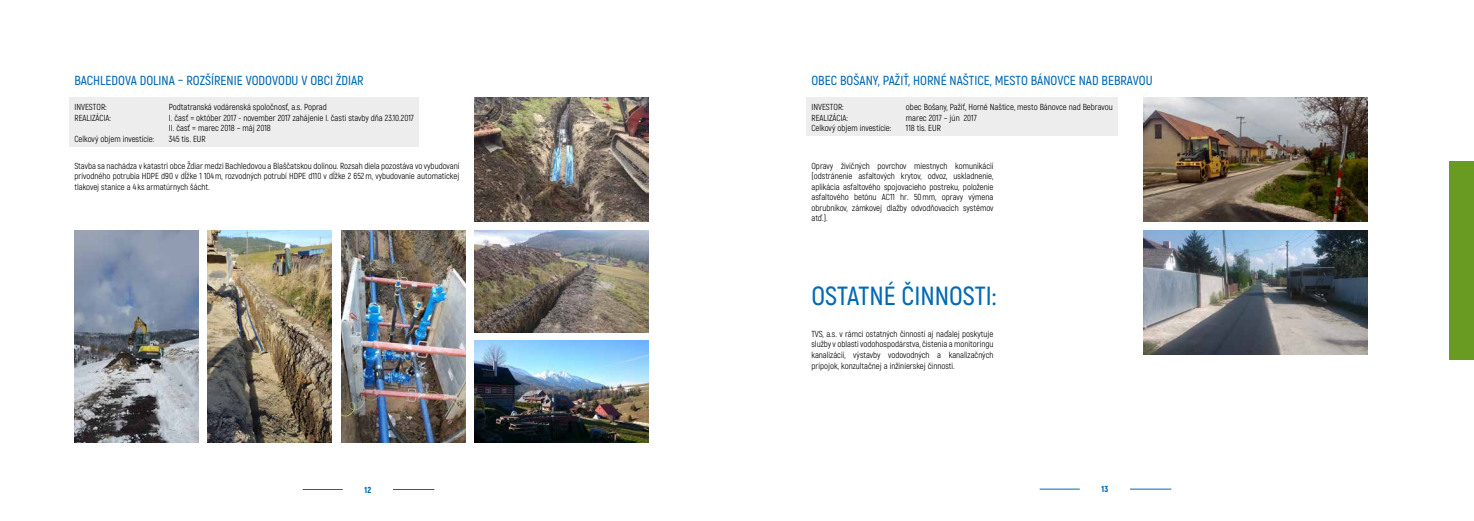
<style>
.page{position:relative;width:1474px;height:521px;background:#fff}
.page>*{position:absolute;margin:0;border:0;box-sizing:border-box;transform-origin:0 0}
.t1{font:600 26.25px "Akrobat";color:#0069b4}
.t2{font:600 13.12px "Akrobat";color:#0069b4}
.t3{font:8.75px/10.5px "Akrobat";color:#000;text-align:justify}
.t4{font:900 8.75px "Akrobat";color:#0069b4}
</style>
<div class="page">
<div style="left:1449px;top:161px;width:24px;height:199px;background:#699b22"></div>
<hr style="left:393px;top:489px;width:41px;height:1px;background:#0069b4">
<hr style="left:303px;top:489px;width:40px;height:1px;background:#0069b4">
<hr style="left:1129px;top:489px;width:42px;height:1px;background:#0069b4">
<hr style="left:1039px;top:489px;width:40px;height:1px;background:#0069b4">
<div style="left:69px;top:97px;width:350px;height:50px;background:#ededed"></div>
<div style="left:806px;top:97px;width:311px;height:39px;background:#ededed"></div>
<img style="left:74px;top:231px;width:124px;height:212px">
<img style="left:208px;top:231px;width:124px;height:212px">
<img style="left:341px;top:231px;width:124px;height:212px">
<img style="left:474px;top:231px;width:174px;height:101px">
<img style="left:474px;top:98px;width:174px;height:124px">
<img style="left:474px;top:341px;width:174px;height:102px">
<img style="left:1143px;top:231px;width:224px;height:124px">
<img style="left:1143px;top:97px;width:224px;height:124px">
<h2 class="t2" style="left:74px;top:72px;width:291px">BACHLEDOVA DOLINA – ROZŠÍRENIE VODOVODU V OBCI ŽDIAR</h2>
<h2 class="t2" style="left:811px;top:72px;width:342px">OBEC BOŠANY, PAŽIŤ, HORNÉ NAŠTICE, MESTO BÁNOVCE NAD BEBRAVOU</h2>
<p class="t3" style="left:74px;top:102px;width:34px">INVESTOR:</p>
<p class="t3" style="left:169px;top:102px;width:159px">Podtatranská vodárenská spoločnosť, a.s. Poprad</p>
<p class="t3" style="left:74px;top:112px;width:38px">REALIZÁCIA:</p>
<p class="t3" style="left:169px;top:112px;width:246px">I. časť = október 2017 - november 2017 zahájenie I. časti stavby dňa 23.10.2017<br>II. časť = marec 2018 – máj 2018</p>
<p class="t3" style="left:74px;top:133px;width:81px">Celkový objem investície:</p>
<p class="t3" style="left:169px;top:133px;width:38px">345 tis. EUR</p>
<p class="t3" style="left:74px;top:161px;width:386px">Stavba sa nachádza v katastri obce Ždiar medzi Bachledovou a Blaščatskou dolinou. Rozsah diela pozostáva vo vybudovaní prívodného potrubia HDPE d90 v dĺžke 1 104m, rozvodných potrubí HDPE d110 v dĺžke 2 652m, vybudovanie automatickej tlakovej stanice a 4 ks armatúrnych šácht.</p>
<p class="t3" style="left:811px;top:102px;width:34px">INVESTOR:</p>
<p class="t3" style="left:906px;top:102px;width:208px">obec Bošany, Pažiť, Horné Naštice, mesto Bánovce nad Bebravou</p>
<p class="t3" style="left:811px;top:112px;width:38px">REALIZÁCIA:</p>
<p class="t3" style="left:906px;top:112px;width:72px">marec 2017 – jún 2017</p>
<p class="t3" style="left:811px;top:123px;width:81px">Celkový objem investície:</p>
<p class="t3" style="left:906px;top:123px;width:36px">118 tis. EUR</p>
<p class="t3" style="left:811px;top:161px;width:183px">Opravy živičných povrchov miestnych komunikácií (odstránenie asfaltových krytov, odvoz, uskladnenie, aplikácia asfaltového spojovacieho postreku, položenie asfaltového betónu AC11 hr. 50mm, opravy výmena obrubníkov, zámkovej dlažby odvodňovacích systémov atď.).</p>
<h1 class="t1" style="left:811px;top:280px;width:187px">OSTATNÉ ČINNOSTI:</h1>
<p class="t3" style="left:811px;top:329px;width:183px">TVS, a.s. v rámci ostatných činností aj naďalej poskytuje služby v oblasti vodohospodárstva, čistenia a monitoringu kanalizácií, výstavby vodovodných a kanalizačných prípojok, konzultačnej a inžinierskej činnosti.</p>
<p class="t4" style="left:364px;top:484px;width:8px">12</p>
<p class="t4" style="left:1101px;top:483px;width:8px">13</p>
</div>
